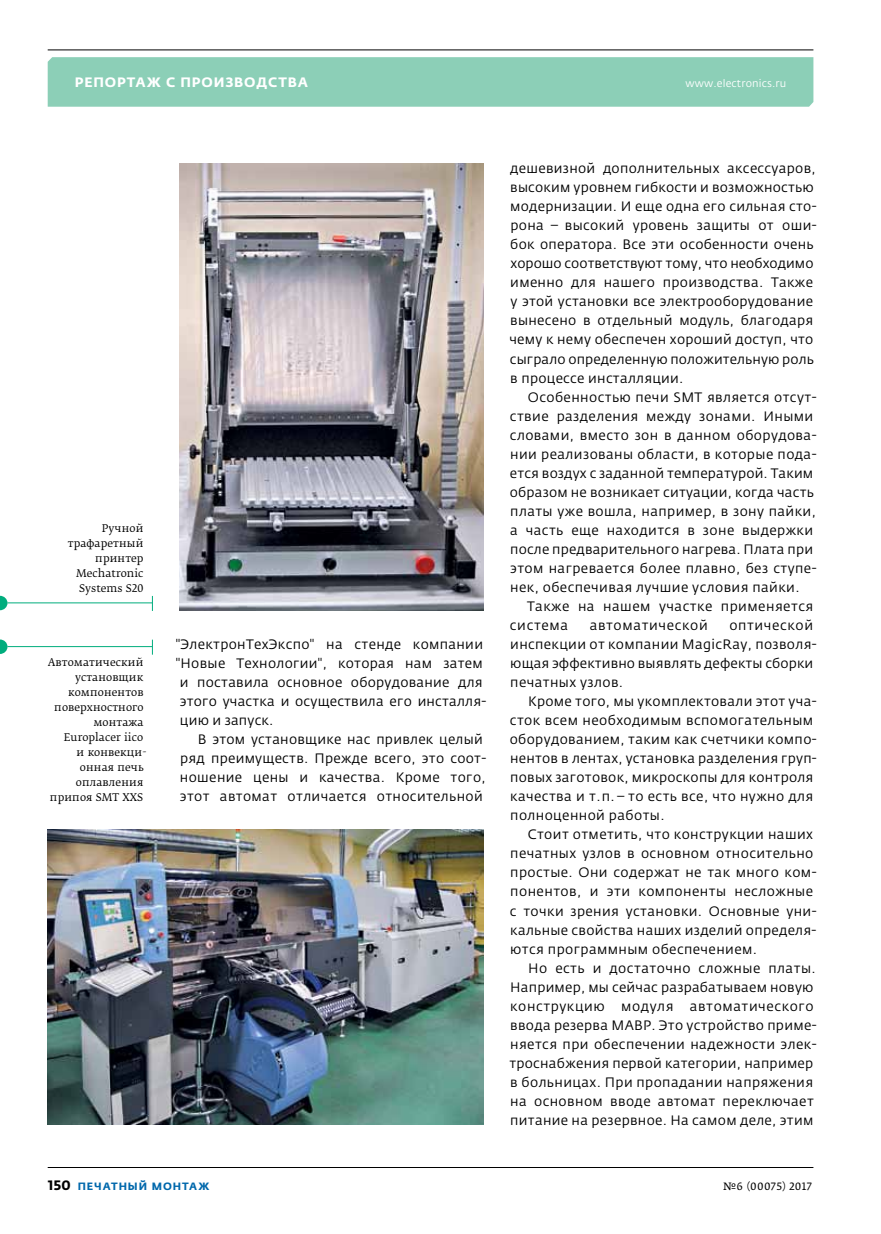
<style>
.page{position:relative;width:881px;height:1234px;background:#fff}
.page>*{position:absolute;margin:0;border:0;box-sizing:border-box;transform-origin:0 0}
.t1{font:13.5px/19px "Fedra Sans Pro";letter-spacing:.025em;color:#000}
.t2{font:700 13.5px "Fedra Sans Alt Pro";letter-spacing:.06em;color:#fff}
.t3{font:13.5px "Fedra Sans Pro";letter-spacing:.045em;color:#000}
.t4{font:10.5px/15px "Fedra Serif B Pro";letter-spacing:.005em;color:#000;text-align:right}
.t5{font:10.5px "Fedra Sans Pro";letter-spacing:.015em;color:#fff}
.t6{font:700 10.5px "Fedra Sans Alt Pro";letter-spacing:.09em;color:#0068ac}
.t7{font:10.5px "Fedra Serif A Pro";letter-spacing:.035em;color:#000}
.s1{font-family:"Fedra Sans Pro";font-size:13.5px;color:#000}
</style>
<div class="page">
<div style="left:48px;top:57px;width:765px;height:50px;background:#8ccfb7"></div>
<hr style="left:48px;top:49px;width:765px;height:1px;background:#000">
<hr style="left:48px;top:1166px;width:765px;height:1px;background:#000">
<img style="left:180px;top:164px;width:303px;height:446px">
<svg style="left:0;top:595px;width:7px;height:16px"></svg>
<svg style="left:152px;top:595px;width:1px;height:15px"></svg>
<hr style="left:7px;top:602px;width:145px;height:1px;background:#00ad7d">
<img style="left:48px;top:829px;width:435px;height:295px">
<svg style="left:0;top:639px;width:7px;height:15px"></svg>
<svg style="left:152px;top:639px;width:1px;height:15px"></svg>
<hr style="left:7px;top:646px;width:145px;height:1px;background:#00ad7d">
<p class="t2" style="left:75px;top:74px;width:235px">Репортаж с производства</p>
<p class="t5" style="left:685px;top:77px;width:102px">www.electronics.ru</p>
<p class="t4" style="left:68px;top:520px;width:77px">Ручной трафаретный принтер<br>Mechatronic<br>Systems S20</p>
<p class="t4" style="left:48px;top:655px;width:100px">Автоматический установщик компонентов поверхностного монтажа<br>Europlacer iico<br>и конвекци&shy;онная печь оплавления припоя SMT XXS</p>
<p class="t1" style="left:176px;top:634px;width:309px">"ЭлектронТехЭкспо" на стенде компании</p>
<p class="t1" style="left:176px;top:653px;width:308px">"Новые Технологии", которая нам затем</p>
<p class="t1" style="left:180px;top:672px;width:304px">и поставила основное оборудование для</p>
<p class="t1" style="left:180px;top:691px;width:308px">этого участка и осуществила его инсталля-</p>
<p class="t1" style="left:180px;top:710px;width:95px">цию и запуск.</p>
<p class="t1" style="left:198px;top:729px;width:286px">В этом установщике нас привлек целый</p>
<p class="t1" style="left:180px;top:748px;width:307px">ряд преимуществ. Прежде всего, это соот-</p>
<p class="t1" style="left:180px;top:767px;width:307px">ношение цены и качества. Кроме того,</p>
<p class="t1" style="left:180px;top:786px;width:304px">этот автомат отличается относительной</p>
<p class="t1" style="left:509px;top:159px;width:308px">дешевизной дополнительных аксессуаров, высоким уровнем гибкости и возможностью модернизации. И еще одна его сильная сто&shy;рона – высокий уровень защиты от оши&shy;бок оператора. Все эти особенности очень хорошо соответствуют тому, что необходимо именно для нашего производства. Также у этой установки все электрооборудование вынесено в отдельный модуль, благодаря чему к нему обеспечен хороший доступ, что сыграло определенную положительную роль в процессе инсталляции.</p>
<p class="t1" style="left:509px;top:387px;width:308px;text-indent:18px">Особенностью печи SMT является отсут&shy;ствие разделения между зонами. Иными словами, вместо зон в данном оборудова&shy;нии реализованы области, в которые пода&shy;ется воздух с заданной температурой. Таким образом не возникает ситуации, когда часть платы уже вошла, например, в зону пайки, а часть еще находится в зоне выдержки после предварительного нагрева. Плата при этом нагревается более плавно, без ступе&shy;нек, обеспечивая лучшие условия пайки.</p>
<p class="t1" style="left:509px;top:596px;width:305px;text-indent:17px">Также на нашем участке применяется система</p>
<p class="t1" style="left:510px;top:615px;width:308px;text-indent:219px">оптической инспекции от компании MagicRay, позволя&shy;ющая эффективно выявлять дефекты сборки печатных узлов.</p>
<p class="t1" style="left:509px;top:691px;width:308px;text-indent:19px">Кроме того, мы укомплектовали этот уча&shy;сток всем необходимым вспомогательным оборудованием, таким как счетчики компо&shy;нентов в лентах, установка разделения груп&shy;повых заготовок, микроскопы для контроля качества и т.п.– то есть все, что нужно для полноценной работы.</p>
<p class="t1" style="left:509px;top:824px;width:308px;text-indent:18px">Стоит отметить, что конструкции наших печатных узлов в основном относительно простые. Они содержат не так много ком&shy;понентов, и эти компоненты несложные с точки зрения установки. Основные уни&shy;кальные свойства наших изделий определя&shy;ются программным обеспечением.</p>
<p class="t1" style="left:509px;top:958px;width:308px;text-indent:19px">Но есть и достаточно сложные платы.<br>Например, мы сейчас разрабатываем новую конструкцию модуля автоматического ввода резерва МАВР. Это устройство приме&shy;няется при обеспечении надежности элек&shy;троснабжения первой категории, например в больницах. При пропадании напряжения на основном вводе автомат переключает питание на резервное. На самом деле, этим</p>
<p class="t3" style="left:589px;top:616px;width:120px">автоматической</p>
<p class="t6" style="left:48px;top:1179px;width:163px"><span class="s1">150</span> печатный монтаж</p>
<p class="t7" style="left:723px;top:1179px;width:90px">№6 (00075) 2017</p>
</div>
